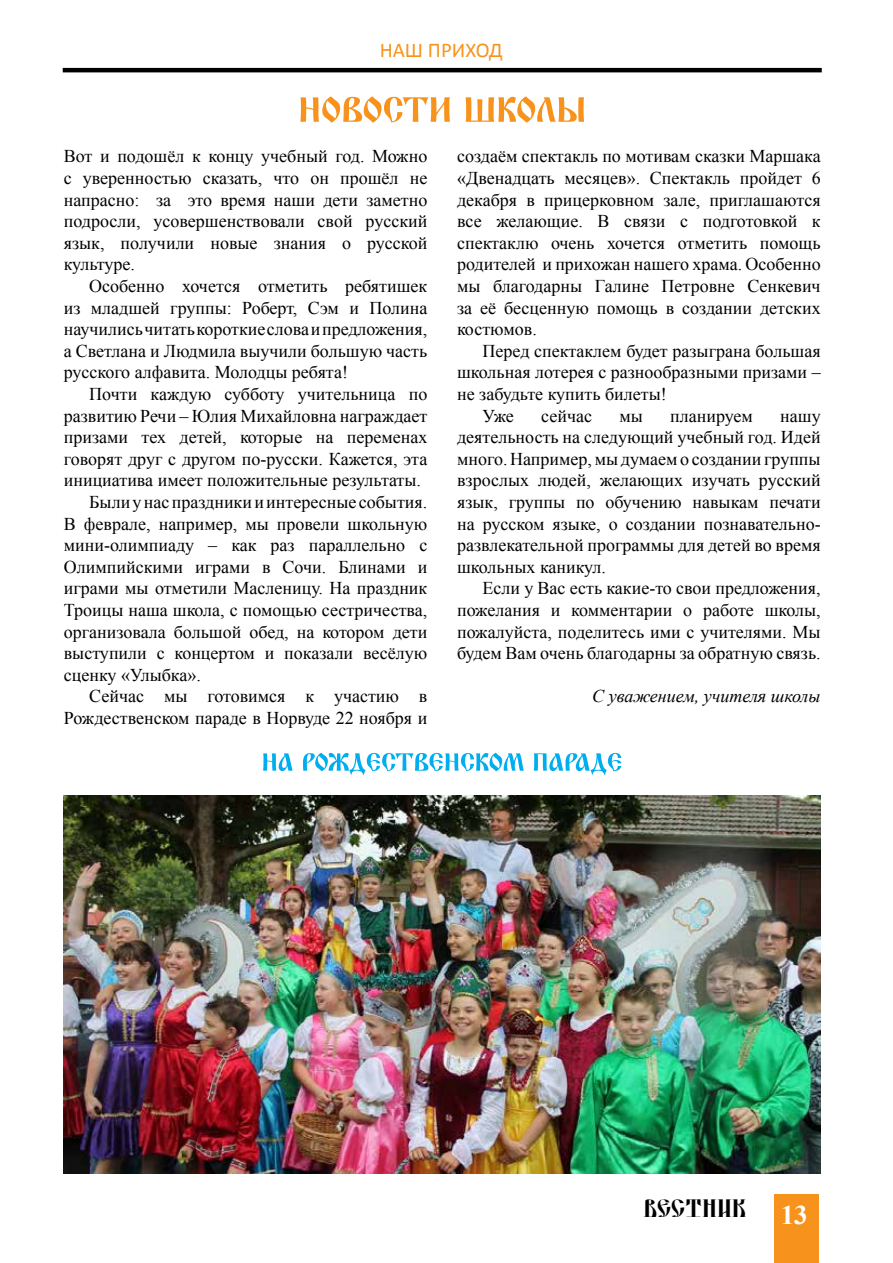
<style>
.page{position:relative;width:893px;height:1263px;background:#fff}
.page>*{position:absolute;margin:0;border:0;box-sizing:border-box;transform-origin:0 0}
.t1{font:700 27px "Times New Roman";color:#fff}
.t2{font:24px "DS Yermak D";color:#000}
.t3{font:21px "Calibri";color:#f7931d}
.t4{font:18px/21.6px "Times New Roman";color:#000;text-align:justify}
.t5{font:italic 18px "Times New Roman";color:#000}
</style>
<div class="page">
<hr style="left:63px;top:68px;width:759px;height:4px;background:#000">
<div style="left:774px;top:1195px;width:45px;height:68px;background:#f7931d"></div>
<svg style="left:300px;top:96px;width:284px;height:27px"></svg>
<svg style="left:263px;top:753px;width:358px;height:22px"></svg>
<img style="left:64px;top:795px;width:757px;height:379px">
<p class="t3" style="left:380px;top:37px;width:124px">НАШ ПРИХОД</p>
<p class="t4" style="left:64px;top:145px;width:365px">Вот и подошёл к концу учебный год. Можно с уверенностью сказать, что он прошёл не напрасно: за это время наши дети заметно подросли, усовершенствовали свой русский язык, получили новые знания о русской культуре.</p>
<p class="t4" style="left:64px;top:275px;width:365px;text-indent:26px">Особенно хочется отметить ребятишек из младшей группы: Роберт, Сэм и Полина научились читать короткие слова и предложения, а Светлана и Людмила выучили большую часть русского алфавита. Молодцы ребята!</p>
<p class="t4" style="left:89px;top:383px;width:340px">Почти каждую субботу учительница по</p>
<p class="t4" style="left:64px;top:404px;width:365px">развитию Речи – Юлия Михайловна награждает</p>
<p class="t4" style="left:64px;top:426px;width:365px">призами тех детей, которые на переменах</p>
<p class="t4" style="left:64px;top:448px;width:365px">говорят друг с другом по-русски. Кажется, эта</p>
<p class="t4" style="left:64px;top:469px;width:359px">инициатива имеет положительные результаты.</p>
<p class="t4" style="left:89px;top:491px;width:340px">Были у нас праздники и интересные события.</p>
<p class="t4" style="left:64px;top:512px;width:365px">В феврале, например, мы провели школьную</p>
<p class="t4" style="left:64px;top:534px;width:365px">мини-олимпиаду – как раз параллельно с</p>
<p class="t4" style="left:64px;top:556px;width:365px">Олимпийскими играми в Сочи. Блинами и</p>
<p class="t4" style="left:64px;top:577px;width:365px">играми мы отметили Масленицу. На праздник</p>
<p class="t4" style="left:64px;top:599px;width:365px">Троицы наша школа, с помощью сестричества,</p>
<p class="t4" style="left:64px;top:620px;width:365px">организовала большой обед, на котором дети</p>
<p class="t4" style="left:64px;top:642px;width:365px">выступили с концертом и показали весёлую</p>
<p class="t4" style="left:64px;top:664px;width:139px">сценку «Улыбка».</p>
<p class="t4" style="left:89px;top:685px;width:340px">Сейчас мы готовимся к участию в</p>
<p class="t4" style="left:64px;top:707px;width:365px">Рождественском параде в Норвуде 22 ноября и</p>
<p class="t4" style="left:457px;top:145px;width:365px">создаём спектакль по мотивам сказки Маршака «Двенадцать месяцев». Спектакль пройдет 6 декабря в прицерковном зале, приглашаются все желающие. В связи с подготовкой к спектаклю очень хочется отметить помощь родителей и прихожан нашего храма. Особенно мы благодарны Галине Петровне Сенкевич за её бесценную помощь в создании детских костюмов.</p>
<p class="t4" style="left:483px;top:340px;width:340px">Перед спектаклем будет разыграна большая</p>
<p class="t4" style="left:457px;top:361px;width:365px">школьная лотерея с разнообразными призами –</p>
<p class="t4" style="left:457px;top:383px;width:211px">не забудьте купить билеты!</p>
<p class="t4" style="left:483px;top:404px;width:33px">Уже</p>
<p class="t4" style="left:541px;top:404px;width:52px">сейчас</p>
<p class="t4" style="left:619px;top:404px;width:25px">мы</p>
<p class="t4" style="left:670px;top:404px;width:84px">планируем</p>
<p class="t4" style="left:457px;top:404px;width:365px;text-indent:323px">нашу деятельность на следующий учебный год. Идей много. Например, мы думаем о создании группы взрослых людей, желающих изучать русский язык, группы по обучению навыкам печати на русском языке, о создании познавательно&shy;развлекательной программы для детей во время школьных каникул.</p>
<p class="t4" style="left:457px;top:577px;width:365px;text-indent:26px">Если у Вас есть какие-то свои предложения, пожелания и комментарии о работе школы, пожалуйста, поделитесь ими с учителями. Мы будем Вам очень благодарны за обратную связь.</p>
<p class="t5" style="left:592px;top:684px;width:230px">С уважением, учителя школы</p>
<h2 class="t2" style="left:643px;top:1195px;width:105px">ВЕСТНИК</h2>
<h1 class="t1" style="left:781px;top:1196px;width:28px">13</h1>
</div>
